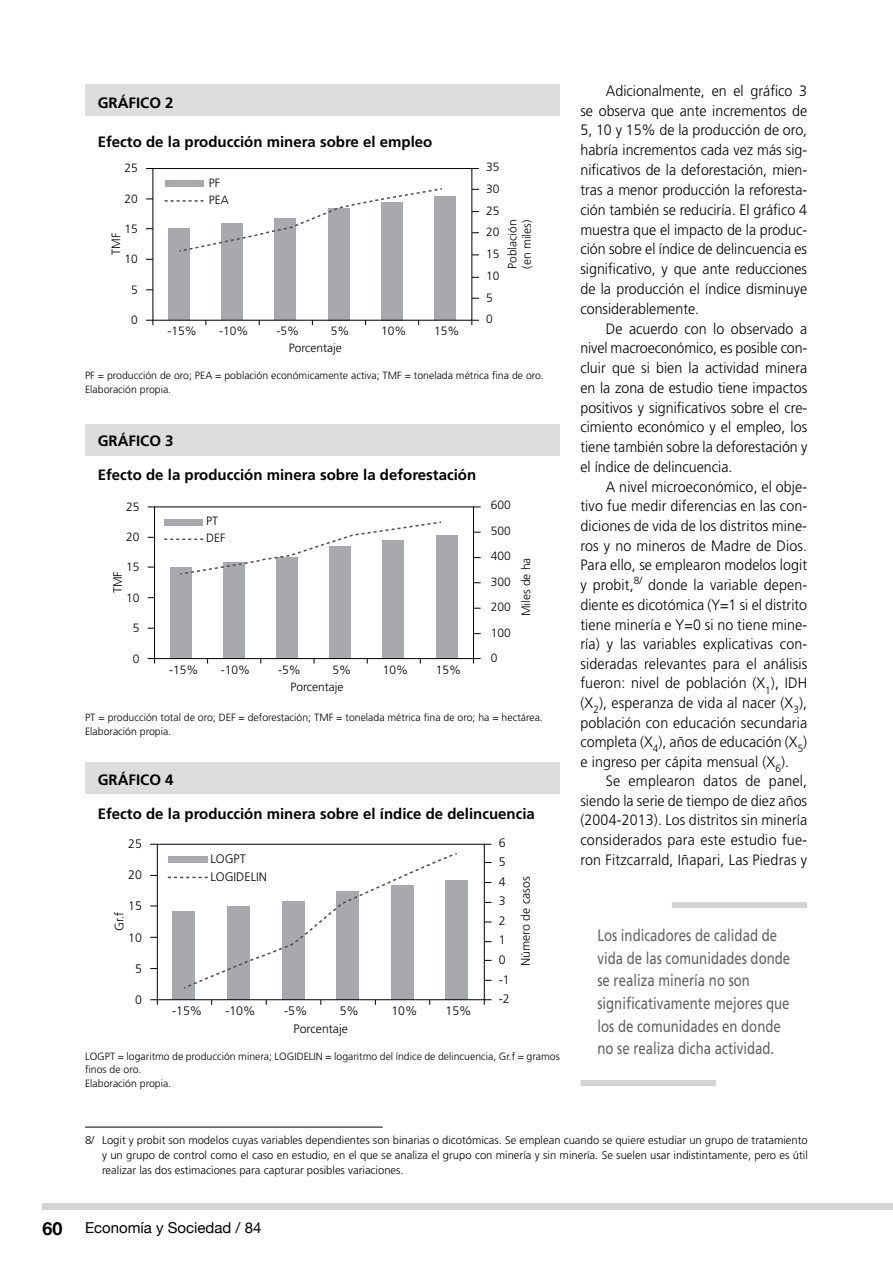
<style>
.page{position:relative;width:893px;height:1263px;background:#fff}
.page>*{position:absolute;margin:0;border:0;box-sizing:border-box;transform-origin:0 0}
.t1{font:700 18px "Helvetica Neue";color:#000}
.t2{font:16.5px/22.5px "Frutiger";color:#636466;scale:.8 1}
.t3{font:300 15px/19.8px "Frutiger";color:#000;text-align:justify;scale:.95 1}
.t4{font:700 15px "Frutiger";color:#000}
.t5{font:15px "Helvetica Neue";color:#000}
.t6{font:300 12.3px/19.5px "Frutiger";color:#000}
.t7{font:300 12px/21.8px "Frutiger";color:#000}
.t8{font:300 11.25px/15px "Frutiger";color:#000;text-align:justify}
.t9{font:300 10.5px/13.5px "Frutiger";color:#000}
</style>
<div class="page">
<div style="left:43px;top:1203px;width:850px;height:7px;background:#d1d3d4"></div>
<div style="left:85px;top:762px;width:475px;height:31px;background:#dcddde"></div>
<div style="left:85px;top:424px;width:475px;height:32px;background:#dcddde"></div>
<hr style="left:85px;top:1127px;width:298px;height:1px;background:#000">
<div style="left:580px;top:1080px;width:136px;height:6px;background:#d1d3d4"></div>
<div style="left:672px;top:902px;width:135px;height:6px;background:#d1d3d4"></div>
<div style="left:170px;top:567px;width:21px;height:92px;background:#a7a9ac"></div>
<div style="left:223px;top:562px;width:22px;height:97px;background:#a7a9ac"></div>
<div style="left:276px;top:557px;width:22px;height:102px;background:#a7a9ac"></div>
<div style="left:329px;top:546px;width:22px;height:113px;background:#a7a9ac"></div>
<div style="left:382px;top:540px;width:22px;height:119px;background:#a7a9ac"></div>
<div style="left:436px;top:535px;width:22px;height:124px;background:#a7a9ac"></div>
<div style="left:154px;top:506px;width:320px;height:153px;border:1px solid #000"></div>
<svg style="left:148px;top:658px;width:7px;height:5px"></svg>
<svg style="left:473px;top:658px;width:8px;height:5px"></svg>
<div style="left:164px;top:519px;width:39px;height:6px;background:#a7a9ac"></div>
<svg style="left:164px;top:521px;width:277px;height:54px"></svg>
<div style="left:173px;top:912px;width:22px;height:88px;background:#a7a9ac"></div>
<div style="left:227px;top:906px;width:23px;height:94px;background:#a7a9ac"></div>
<div style="left:282px;top:901px;width:22px;height:99px;background:#a7a9ac"></div>
<div style="left:336px;top:891px;width:23px;height:109px;background:#a7a9ac"></div>
<div style="left:391px;top:885px;width:22px;height:115px;background:#a7a9ac"></div>
<div style="left:446px;top:880px;width:22px;height:120px;background:#a7a9ac"></div>
<div style="left:157px;top:844px;width:328px;height:156px;border:1px solid #000"></div>
<svg style="left:150px;top:999px;width:8px;height:6px"></svg>
<svg style="left:484px;top:999px;width:8px;height:6px"></svg>
<svg style="left:168px;top:853px;width:289px;height:136px"></svg>
<div style="left:85px;top:85px;width:475px;height:31px;background:#dcddde"></div>
<div style="left:168px;top:229px;width:22px;height:91px;background:#a7a9ac"></div>
<div style="left:221px;top:224px;width:22px;height:96px;background:#a7a9ac"></div>
<div style="left:274px;top:218px;width:22px;height:102px;background:#a7a9ac"></div>
<div style="left:328px;top:208px;width:21px;height:112px;background:#a7a9ac"></div>
<div style="left:381px;top:202px;width:22px;height:118px;background:#a7a9ac"></div>
<div style="left:434px;top:197px;width:22px;height:123px;background:#a7a9ac"></div>
<div style="left:153px;top:168px;width:319px;height:153px;border:1px solid #000"></div>
<svg style="left:146px;top:320px;width:8px;height:5px"></svg>
<svg style="left:471px;top:320px;width:8px;height:5px"></svg>
<div style="left:165px;top:181px;width:39px;height:6px;background:#a7a9ac"></div>
<svg style="left:165px;top:188px;width:278px;height:65px"></svg>
<p class="t4" style="left:98px;top:94px;width:77px">Gráfico 2</p>
<p class="t4" style="left:98px;top:133px;width:336px">Efecto de la producción minera sobre el empleo</p>
<p class="t7" style="left:125px;top:157px;width:15px">25</p>
<p class="t7" style="left:125px;top:188px;width:15px">20</p>
<p class="t7" style="left:125px;top:218px;width:15px">15</p>
<p class="t7" style="left:125px;top:248px;width:15px">10</p>
<p class="t7" style="left:131px;top:279px;width:8px">5</p>
<p class="t7" style="left:131px;top:309px;width:8px">0</p>
<p class="t7" style="left:105px;top:255px;width:23px;rotate:-90deg">TMF</p>
<p class="t7" style="left:209px;top:174px;width:22px;line-height:17.1px">PF<br>PEA</p>
<p class="t7" style="left:167px;top:320px;width:31px">-15%</p>
<p class="t7" style="left:219px;top:320px;width:31px">-10%</p>
<p class="t7" style="left:277px;top:320px;width:24px">-5%</p>
<p class="t7" style="left:331px;top:320px;width:20px">5%</p>
<p class="t7" style="left:381px;top:320px;width:27px">10%</p>
<p class="t7" style="left:434px;top:320px;width:27px">15%</p>
<p class="t7" style="left:289px;top:337px;width:55px">Porcentaje</p>
<p class="t7" style="left:486px;top:156px;width:15px">35<br>30<br>25<br>20<br>15<br>10<br>5<br>0</p>
<p class="t7" style="left:505px;top:269px;width:51px;line-height:14.4px;rotate:-90deg">Población (en miles)</p>
<p class="t9" style="left:85px;top:369px;width:460px">PF = producción de oro; PEA = población económicamente activa; TMF = tonelada métrica fina de oro.<br>Elaboración propia.</p>
<p class="t4" style="left:98px;top:432px;width:77px">Gráfico 3</p>
<p class="t4" style="left:98px;top:466px;width:380px">Efecto de la producción minera sobre la deforestación</p>
<p class="t7" style="left:126px;top:496px;width:15px">25</p>
<p class="t7" style="left:126px;top:526px;width:15px">20</p>
<p class="t7" style="left:126px;top:556px;width:15px">15</p>
<p class="t7" style="left:126px;top:587px;width:15px">10</p>
<p class="t7" style="left:133px;top:617px;width:8px">5</p>
<p class="t7" style="left:133px;top:648px;width:8px">0</p>
<p class="t7" style="left:107px;top:593px;width:23px;rotate:-90deg">TMF</p>
<p class="t7" style="left:206px;top:512px;width:21px;line-height:17.1px">PT<br>DEF</p>
<p class="t7" style="left:169px;top:658px;width:31px">-15%</p>
<p class="t7" style="left:221px;top:658px;width:31px">-10%</p>
<p class="t7" style="left:278px;top:658px;width:24px">-5%</p>
<p class="t7" style="left:332px;top:658px;width:20px">5%</p>
<p class="t7" style="left:383px;top:658px;width:27px">10%</p>
<p class="t7" style="left:436px;top:658px;width:27px">15%</p>
<p class="t7" style="left:290px;top:676px;width:55px">Porcentaje</p>
<p class="t7" style="left:491px;top:492px;width:22px;line-height:25.5px;text-align:justify">600<br>500<br>400<br>300<br>200<br>100<br>0</p>
<p class="t7" style="left:515px;top:616px;width:60px;rotate:-90deg">Miles de ha</p>
<p class="t9" style="left:85px;top:711px;width:459px">PT = producción total de oro; DEF = deforestación; TMF = tonelada métrica fina de oro; ha = hectárea.<br>Elaboración propia.</p>
<p class="t4" style="left:98px;top:771px;width:77px">Gráfico 4</p>
<p class="t4" style="left:98px;top:805px;width:439px">Efecto de la producción minera sobre el índice de delincuencia</p>
<p class="t6" style="left:128px;top:834px;width:15px">25</p>
<p class="t6" style="left:128px;top:865px;width:15px">20</p>
<p class="t6" style="left:128px;top:896px;width:15px">15</p>
<p class="t6" style="left:128px;top:927px;width:15px">10</p>
<p class="t6" style="left:135px;top:959px;width:8px">5</p>
<p class="t6" style="left:135px;top:990px;width:8px">0</p>
<p class="t6" style="left:110px;top:931px;width:21px;rotate:-90deg">Gr.f</p>
<p class="t6" style="left:210px;top:850px;width:58px;line-height:17.5px">LOGPT<br>LOGIDELIN</p>
<p class="t6" style="left:172px;top:1001px;width:32px">-15%</p>
<p class="t6" style="left:225px;top:1001px;width:32px">-10%</p>
<p class="t6" style="left:284px;top:1001px;width:25px">-5%</p>
<p class="t6" style="left:340px;top:1001px;width:21px">5%</p>
<p class="t6" style="left:391px;top:1001px;width:27px">10%</p>
<p class="t6" style="left:446px;top:1001px;width:27px">15%</p>
<p class="t6" style="left:294px;top:1019px;width:56px">Porcentaje</p>
<p class="t6" style="left:499px;top:833px;width:12px">6<br>5<br>4<br>3<br>2<br>1<br>0 -1 -2</p>
<p class="t6" style="left:516px;top:966px;width:92px;rotate:-90deg">Número de casos</p>
<p class="t9" style="left:85px;top:1049px;width:476px">LOGPT = logaritmo de producción minera; LOGIDELIN = logaritmo del índice de delincuencia, Gr.f = gramos finos de oro.<br>Elaboración propia.</p>
<p class="t3" style="left:580px;top:81px;width:240px;text-indent:26px">Adicionalmente, en el gráfico 3 se observa que ante incrementos de 5, 10 y 15% de la producción de oro, habría incrementos cada vez más sig&shy;nificativos de la deforestación, mien&shy;tras a menor producción la reforesta&shy;ción también se reduciría. El gráfico 4 muestra que el impacto de la produc&shy;ción sobre el índice de delincuencia es significativo, y que ante reducciones de la producción el índice disminuye considerablemente.</p>
<p class="t3" style="left:580px;top:318px;width:240px;text-indent:26px">De acuerdo con lo observado a nivel macroeconómico, es posible con&shy;cluir que si bien la actividad minera en la zona de estudio tiene impactos positivos y significativos sobre el cre&shy;cimiento económico y el empleo, los tiene también sobre la deforestación y el índice de delincuencia.</p>
<p class="t3" style="left:580px;top:476px;width:240px;text-indent:26px">A nivel microeconómico, el obje&shy;tivo fue medir diferencias en las con&shy;diciones de vida de los distritos mine&shy;ros y no mineros de Madre de Dios.<br>Para ello, se emplearon modelos logit y probit,<sup>8/</sup> donde la variable depen&shy;diente es dicotómica (Y=1 si el distrito tiene minería e Y=0 si no tiene mine&shy;ría) y las variables explicativas con&shy;sideradas relevantes para el análisis fueron: nivel de población (X<sub>1</sub>), IDH (X<sub>2</sub>), esperanza de vida al nacer (X<sub>3</sub>), población con educación secundaria completa (X<sub>4</sub>), años de educación (X<sub>5</sub>) e ingreso per cápita mensual (X<sub>6</sub>).</p>
<p class="t3" style="left:580px;top:771px;width:240px;text-indent:26px">Se emplearon datos de panel, siendo la serie de tiempo de diez años (2004-2013). Los distritos sin minería considerados para este estudio fue&shy;ron Fitzcarrald, Iñapari, Las Piedras y</p>
<p class="t2" style="left:597px;top:924px;width:242px">Los indicadores de calidad de vida de las comunidades donde se realiza minería no son significativamente mejores que los de comunidades en donde no se realiza dicha actividad.</p>
<p class="t8" style="left:102px;top:1133px;width:707px;text-indent:-17px">8/ Logit y probit son modelos cuyas variables dependientes son binarias o dicotómicas. Se emplean cuando se quiere estudiar un grupo de tratamiento y un grupo de control como el caso en estudio, en el que se analiza el grupo con minería y sin minería. Se suelen usar indistintamente, pero es útil realizar las dos estimaciones para capturar posibles variaciones.</p>
<p class="t1" style="left:43px;top:1217px;width:22px">60</p>
<p class="t5" style="left:85px;top:1218px;width:178px">Economía y Sociedad / 84</p>
</div>
